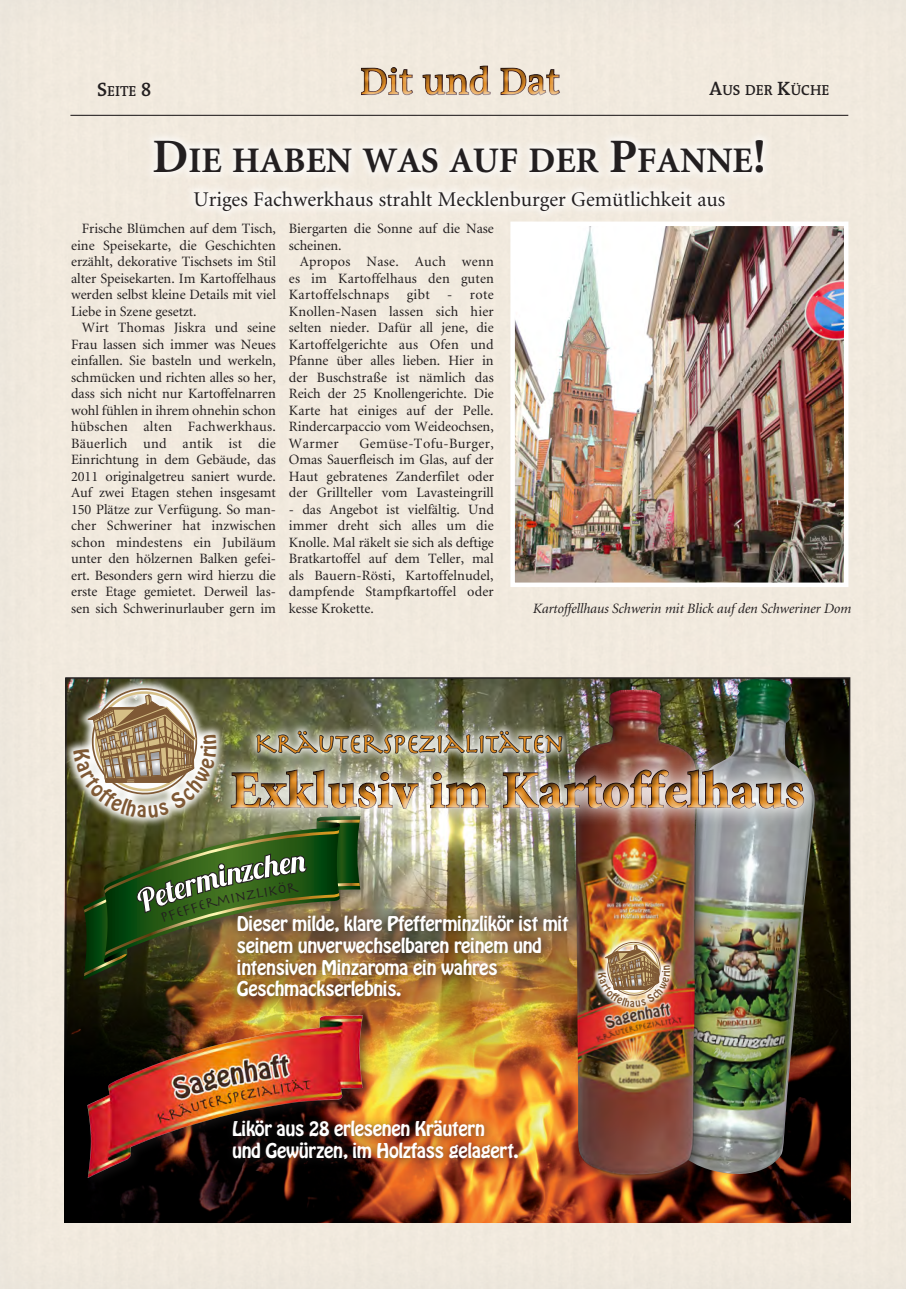
<style>
.page{position:relative;width:906px;height:1289px;background:#fff}
.page>*{position:absolute;margin:0;border:0;box-sizing:border-box;transform-origin:0 0}
.t1{font:700 52.5px "Minion Pro";color:#e28e25}
.t2{font:37.5px "The Antiqua B5";color:#e28e25}
.t3{font:700 36px "Minion";color:#231f20}
.t4{font:27.3px "Herculanum";letter-spacing:-.02em;color:#e28e25}
.t5{font:21px "Minion";color:#231f20}
.t6{font:18px/21.6px "Hobo Std";letter-spacing:-.02em;color:#fff}
.t7{font:14.7px "The Antiqua B6 c Semi Bold Caps";color:#231f20}
.t8{font:14.25px/16.5px "Minion";letter-spacing:-.005em;color:#231f20;text-align:justify}
.t9{font:italic 14.25px "Minion";letter-spacing:-.01em;color:#231f20}
.s1{font-size:19.5px}
.s2{font-size:48px}
</style>
<div class="page">
<div style="left:0;top:0;width:906px;height:1288px;background:#f1e9de"></div>
<div style="left:352px;top:62px;width:218px;height:44px;background:#f1eade"></div>
<div style="left:350px;top:57px;width:218px;height:45px;background:#231f20;opacity:.75"></div>
<hr style="left:70px;top:115px;width:778px;height:1px;background:#231f20">
<img style="left:515px;top:226px;width:328px;height:356px">
<div style="left:510px;top:221px;width:338px;height:366px;border:4px solid #fff"></div>
<div style="left:144px;top:131px;width:628px;height:89px;background:#fff;opacity:.75"></div>
<img style="left:64px;top:845px;width:786px;height:377px">
<div style="left:225px;top:1113px;width:303px;height:55px;background:#231f20;opacity:.75"></div>
<img style="left:68px;top:1017px;width:308px;height:176px">
<img style="left:709px;top:678px;width:106px;height:498px">
<div style="left:571px;top:686px;width:138px;height:502px;background:#231f20;opacity:.5"></div>
<img style="left:575px;top:1017px;width:123px;height:160px">
<img style="left:55px;top:668px;width:750px;height:349px">
<p class="t7" style="left:97px;top:83px;width:56px"><span class="s1">S</span>EITE <span class="s1">8</span></p>
<h2 class="t2" style="left:360px;top:62px;width:201px">Dit und Dat</h2>
<p class="t7" style="left:709px;top:83px;width:122px"><span class="s1">A</span>US DER <span class="s1">K</span>ÜCHE</p>
<h3 class="t3" style="left:153px;top:142px;width:615px"><span class="s2">D</span>IE HABEN WAS AUF DER <span class="s2">P</span>FANNE<span class="s2">!</span></h3>
<h3 class="t5" style="left:193px;top:188px;width:533px">Uriges Fachwerkhaus strahlt Mecklenburger Gemütlichkeit aus</h3>
<p class="t8" style="left:71px;top:221px;width:206px;text-indent:11px">Frische Blümchen auf dem Tisch, eine Speisekarte, die Geschichten erzählt, dekorative Tischsets im Stil alter Speisekarten. Im Kartoffelhaus werden selbst kleine Details mit viel Liebe in Szene gesetzt.</p>
<p class="t8" style="left:71px;top:320px;width:206px;text-indent:11px">Wirt Thomas Jiskra und seine Frau lassen sich immer was Neues einfallen. Sie basteln und werkeln, schmücken und richten alles so her, dass sich nicht nur Kartoffelnarren wohl fühlen in ihrem ohnehin schon hübschen alten Fachwerkhaus.<br>Bäuerlich und antik ist die Einrichtung in dem Gebäude, das 2011 originalgetreu saniert wurde.<br>Auf zwei Etagen stehen insgesamt 150 Plätze zur Verfügung. So man&shy;cher Schweriner hat inzwischen schon mindestens ein Jubiläum unter den hölzernen Balken gefei&shy;ert. Besonders gern wird hierzu die erste Etage gemietet. Derweil las&shy;sen sich Schwerinurlauber gern im</p>
<p class="t8" style="left:289px;top:221px;width:206px">Biergarten die Sonne auf die Nase scheinen.</p>
<p class="t8" style="left:289px;top:254px;width:206px;text-indent:11px">Apropos Nase. Auch wenn es im Kartoffelhaus den guten Kartoffelschnaps gibt - rote Knollen-Nasen lassen sich hier selten nieder. Dafür all jene, die Kartoffelgerichte aus Ofen und Pfanne über alles lieben. Hier in der Buschstraße ist nämlich das Reich der 25 Knollengerichte. Die Karte hat einiges auf der Pelle.<br>Rindercarpaccio vom Weideochsen, Warmer</p>
<p class="t8" style="left:289px;top:435px;width:206px;text-indent:71px">Gemüse-Tofu-Burger, Omas Sauerfleisch im Glas, auf der Haut gebratenes Zanderfilet oder der Grillteller vom Lavasteingrill</p>
<p class="t8" style="left:289px;top:501px;width:206px">- das Angebot ist vielfältig. Und immer dreht sich alles um die Knolle. Mal räkelt sie sich als deftige Bratkartoffel auf dem Teller, mal als Bauern-Rösti, Kartoffelnudel, dampfende Stampfkartoffel oder kesse Krokette.</p>
<p class="t9" style="left:532px;top:601px;width:320px">Kartoffellhaus Schwerin mit Blick auf den Schweriner Dom</p>
<h3 class="t4" style="left:254px;top:726px;width:311px">KRÄUTERSPEZIALITÄTEN</h3>
<h1 class="t1" style="left:230px;top:753px;width:576px">Exklusiv im Kartoffelhaus</h1>
<p class="t6" style="left:237px;top:913px;width:333px">Dieser milde, klare Pfefferminzlikör ist mit seinem unverwechselbaren reinem und intensiven Minzaroma ein wahres Geschmackserlebnis.</p>
<p class="t6" style="left:232px;top:1118px;width:288px">Likör aus 28 erlesenen Kräutern und Gewürzen, im Holzfass gelagert.</p>
</div>
